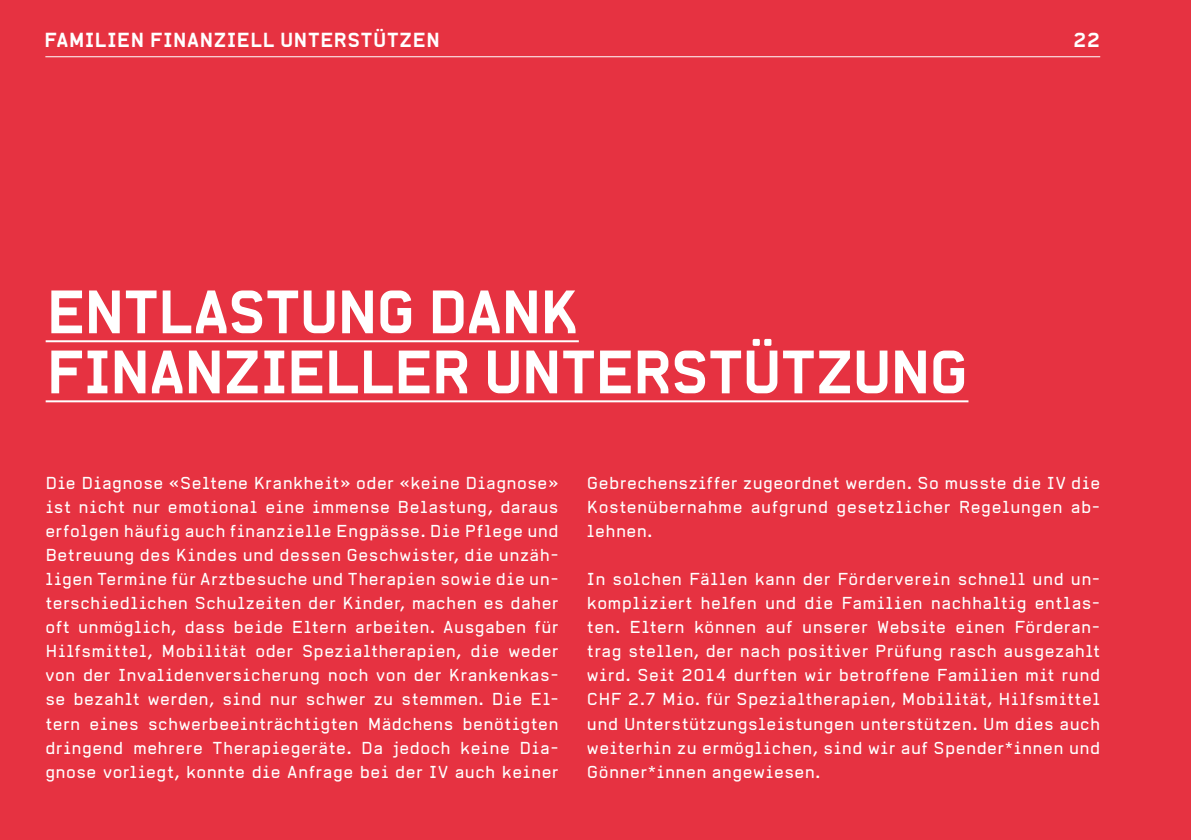
<style>
.page{position:relative;width:1191px;height:840px;background:#fff}
.page>*{position:absolute;margin:0;border:0;box-sizing:border-box;transform-origin:0 0}
.t1{font:700 60px/60px "Alpha Headline Pre";letter-spacing:-.035em;color:#fff}
.t2{font:700 20px "Alpha Headline Pro";letter-spacing:.005em;color:#fff}
.Lauftext{font:17px/24px "Alpha Headline Pro";letter-spacing:.025em;color:#fff;text-align:justify}
</style>
<div class="page">
<div style="left:0;top:0;width:1191px;height:839px;background:#e63241"></div>
<hr style="left:45px;top:56px;width:1055px;height:1px;background:#fff">
<hr style="left:46px;top:340px;width:533px;height:2px;background:#fff">
<hr style="left:46px;top:400px;width:922px;height:2px;background:#fff">
<p class="t2" style="left:44px;top:28px;width:397px">FAMILIEN FINANZIELL UNTERSTÜTZEN</p>
<p class="t2" style="left:1073px;top:28px;width:28px">22</p>
<h1 class="t1" style="left:46px;top:281px;width:924px">ENTLASTUNG DANK<br>FINANZIELLER UNTERSTÜTZUNG</h1>
<p class="Lauftext" style="left:45px;top:470px;width:515px;text-align:left">Die Diagnose «Seltene Krankheit» oder «keine Diagnose» ist nicht nur emotional eine immense Belastung, daraus erfolgen häufig auch finanzielle Engpässe. Die Pflege und Betreuung des Kindes und dessen Geschwister, die unzäh&shy;ligen Termine für Arztbesuche und Therapien sowie die un&shy;terschiedlichen Schulzeiten der Kinder, machen es daher oft unmöglich, dass beide Eltern arbeiten. Ausgaben für Hilfsmittel, Mobilität oder Spezialtherapien, die weder von der Invalidenversicherung noch von der Krankenkas&shy;se bezahlt werden, sind nur schwer zu stemmen. Die El&shy;tern eines schwerbeeinträchtigten Mädchens benötigten dringend mehrere Therapiegeräte. Da jedoch keine Dia&shy;gnose vorliegt, konnte die Anfrage bei der IV auch keiner</p>
<p class="Lauftext" style="left:587px;top:470px;width:515px">Gebrechensziffer zugeordnet werden. So musste die IV die Kostenübernahme aufgrund gesetzlicher Regelungen ab&shy;lehnen.</p>
<p class="Lauftext" style="left:587px;top:566px;width:515px">In solchen Fällen kann der Förderverein schnell und un&shy;kompliziert helfen und die Familien nachhaltig entlas&shy;ten. Eltern können auf unserer Website einen Förderan&shy;trag stellen, der nach positiver Prüfung rasch ausgezahlt wird. Seit 2014 durften wir betroffene Familien mit rund CHF 2.7 Mio. für Spezialtherapien, Mobilität, Hilfsmittel und Unterstützungsleistungen unterstützen. Um dies auch weiterhin zu ermöglichen, sind wir auf Spender*innen und Gönner*innen angewiesen.</p>
</div>
